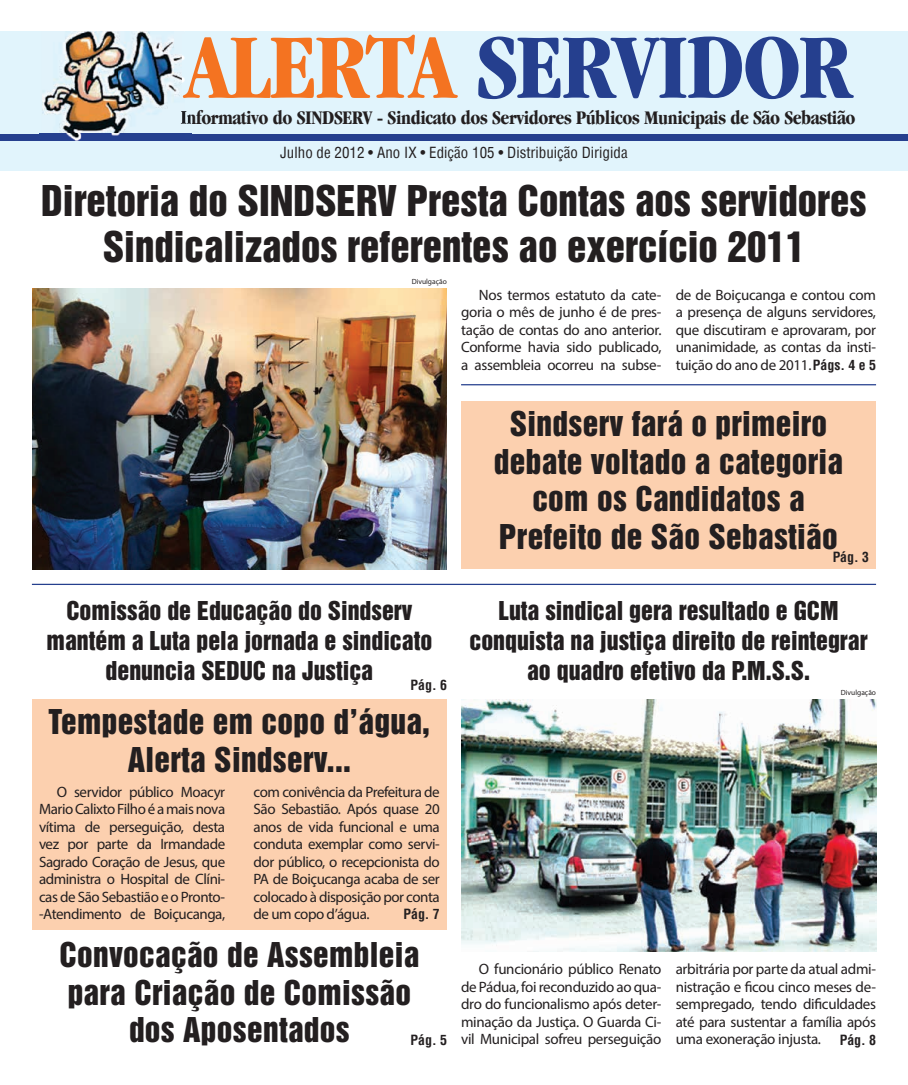
<style>
.page{position:relative;width:908px;height:1085px;background:#fff}
.page>*{position:absolute;margin:0;border:0;box-sizing:border-box;transform-origin:0 0}
.t1{font:700 condensed 95px "Garamond LT";letter-spacing:-.02em;color:#253f8e}
.t2{font:38.75px/46.5px "Helvetica Inserat";color:#231f20;text-align:center}
.t3{font:31.25px/37.5px "Helvetica Inserat";letter-spacing:.01em;color:#231f20;text-align:center}
.t4{font:23.75px/30px "Helvetica Inserat";color:#231f20;text-align:center}
.t5{font:700 condensed 20px "Garamond LT";letter-spacing:-.02em;color:#231f20}
.t6{font:15px/17.5px "Myriad Pro";letter-spacing:-.02em;color:#231f20;text-align:justify}
.t7{font:condensed 15px "Helvetica";color:#231f20}
.t8{font:700 condensed 13.75px "Helvetica";color:#231f20}
.t9{font:7.5px "Myriad Pro";color:#231f20}
.s1{color:#f47321}
.s2{font-family:"Helvetica";font-weight:700;font-stretch:condensed;font-size:13.75px}
</style>
<div class="page">
<div style="left:461px;top:400px;width:414px;height:168px;background:#fcd0af"></div>
<div style="left:32px;top:699px;width:414px;height:231px;background:#fcd0af"></div>
<div style="left:0;top:31px;width:907px;height:139px;background:#e1f4fc"></div>
<div style="left:0;top:134px;width:907px;height:6px;background:#253f8e"></div>
<img style="left:42px;top:134px;width:143px;height:7px">
<img style="left:185px;top:82px;width:6px;height:16px">
<img style="left:185px;top:111px;width:6px;height:13px">
<img style="left:39px;top:31px;width:146px;height:103px">
<img style="left:183px;top:35px;width:2px;height:63px">
<img style="left:181px;top:109px;width:4px;height:19px">
<img style="left:32px;top:288px;width:414px;height:281px">
<hr style="left:461px;top:384px;width:414px;height:1px;background:#253f8e">
<hr style="left:32px;top:583px;width:843px;height:2px;background:#253f8e">
<img style="left:461px;top:699px;width:414px;height:251px">
<h1 class="t1" style="left:184px;top:14px;width:669px"><span class="s1">ALERTA</span> SERVIDOR</h1>
<h3 class="t5" style="left:180px;top:106px;width:676px">Informativo do SINDSERV - Sindicato dos Servidores Públicos Municipais de São Sebastião</h3>
<p class="t7" style="left:280px;top:143px;width:348px">Julho de 2012 • Ano IX • Edição 105 • Distribuição Dirigida</p>
<h2 class="t2" style="left:41px;top:178px;width:826px">Diretoria do SINDSERV Presta Contas aos servidores<br>Sindicalizados referentes ao exercício 2011</h2>
<p class="t6" style="left:461px;top:286px;width:202px;text-indent:18px">Nos termos estatuto da cate&shy;goria o mês de junho é de pres&shy;tação de contas do ano anterior.<br>Conforme havia sido publicado, a assembleia ocorreu na subse-</p>
<p class="t9" style="left:411px;top:276px;width:37px">Divulgação</p>
<p class="t6" style="left:675px;top:286px;width:202px">de de Boiçucanga e contou com a presença de alguns servidores, que discutiram e aprovaram, por unanimidade, as contas da insti&shy;tuição do ano de 2011.<span class="s2">Págs. 4 e 5</span></p>
<h3 class="t3" style="left:493px;top:406px;width:350px">Sindserv fará o primeiro debate voltado a categoria com os Candidatos a<br>Prefeito de São Sebastião</h3>
<h3 class="t4" style="left:47px;top:595px;width:387px">Comissão de Educação do Sindserv mantém a Luta pela jornada e sindicato denuncia SEDUC na Justiça</h3>
<p class="t8" style="left:410px;top:675px;width:38px">Pág. 6</p>
<h3 class="t3" style="left:49px;top:704px;width:383px">Tempestade em copo d’água,<br>Alerta Sindserv...</h3>
<p class="t6" style="left:39px;top:782px;width:188px;text-indent:18px">O servidor público Moacyr Mario Calixto Filho é a mais nova vítima de perseguição, desta vez por parte da Irmandade Sagrado Coração de Jesus, que administra o Hospital de Clíni&shy;cas de São Sebastião e o Pronto--Atendimento de Boiçucanga,</p>
<p class="t6" style="left:253px;top:782px;width:188px">com conivência da Prefeitura de São Sebastião. Após quase 20 anos de vida funcional e uma conduta exemplar como servi&shy;dor público, o recepcionista do PA de Boiçucanga acaba de ser colocado à disposição por conta de um copo d’água.</p>
<p class="t8" style="left:403px;top:904px;width:38px">Pág. 7</p>
<h3 class="t3" style="left:59px;top:936px;width:361px">Convocação de Assembleia para Criação de Comissão dos Aposentados</h3>
<p class="t8" style="left:410px;top:1030px;width:38px">Pág. 5</p>
<p class="t8" style="left:832px;top:548px;width:38px">Pág. 3</p>
<h3 class="t4" style="left:469px;top:595px;width:399px">Luta sindical gera resultado e GCM conquista na justiça direito de reintegrar ao quadro efetivo da P.M.S.S.</h3>
<p class="t9" style="left:840px;top:687px;width:37px">Divulgação</p>
<p class="t6" style="left:461px;top:959px;width:202px;text-indent:18px">O funcionário público Renato de Pádua, foi reconduzido ao qua&shy;dro do funcionalismo após deter&shy;minação da Justiça. O Guarda Ci&shy;vil Municipal sofreu perseguição</p>
<p class="t6" style="left:675px;top:959px;width:202px">arbitrária por parte da atual admi&shy;nistração e ficou cinco meses de&shy;sempregado, tendo dificuldades até para sustentar a família após uma exoneração injusta.</p>
<p class="t8" style="left:839px;top:1030px;width:38px">Pág. 8</p>
</div>
